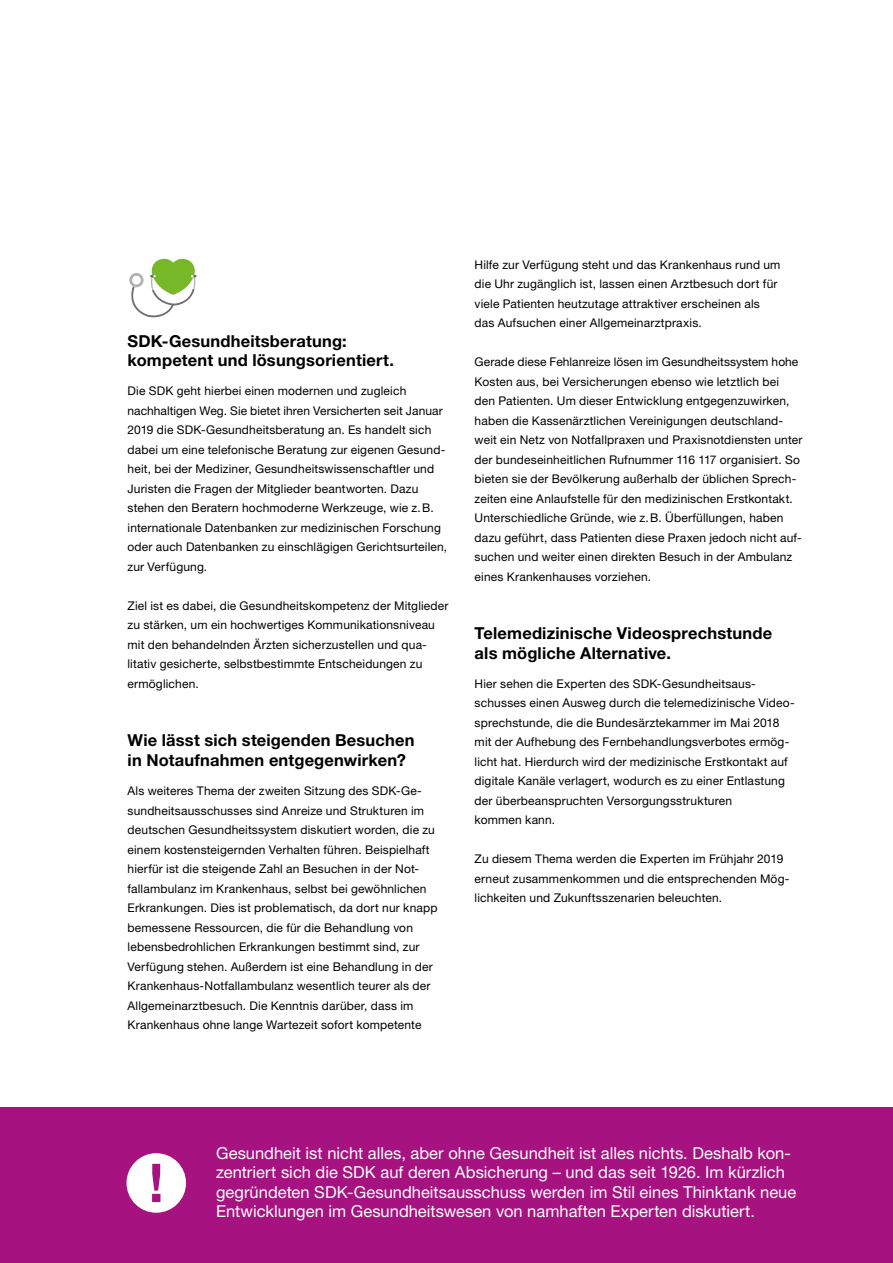
<style>
.page{position:relative;width:893px;height:1263px;background:#fff}
.page>*{position:absolute;margin:0;border:0;box-sizing:border-box;transform-origin:0 0}
.t1{font:16.5px/19.5px "Helvetica Neue LT Std";color:#fff}
.t2{font:700 16.5px/19.5px "Helvetica Neue LT Std";letter-spacing:.01em;color:#000}
.t3{font:12px/19.5px "Helvetica Neue LT Std";letter-spacing:.015em;color:#000}
</style>
<div class="page">
<div style="left:0;top:1107px;width:893px;height:156px;background:#a61380"></div>
<svg style="left:126px;top:1153px;width:60px;height:60px"></svg>
<svg style="left:129px;top:273px;width:15px;height:14px"></svg>
<svg style="left:131px;top:258px;width:65px;height:59px"></svg>
<h1 class="t2" style="left:128px;top:331px;width:268px">SDK-Gesundheitsberatung: kompetent und lösungsorientiert.</h1>
<p class="t3" style="left:128px;top:381px;width:321px">Die SDK geht hierbei einen modernen und zugleich nachhaltigen Weg. Sie bietet ihren Versicherten seit Januar 2019 die SDK-Gesundheitsberatung an. Es handelt sich dabei um eine telefonische Beratung zur eigenen Gesund&shy;heit, bei der Mediziner, Gesundheitswissenschaftler und Juristen die Fragen der Mitglieder beantworten. Dazu stehen den Beratern hochmoderne Werkzeuge, wie z.B. internationale Datenbanken zur medizinischen Forschung oder auch Datenbanken zu einschlägigen Gerichtsurteilen, zur Verfügung.</p>
<p class="t3" style="left:128px;top:596px;width:322px">Ziel ist es dabei, die Gesundheitskompetenz der Mitglieder zu stärken, um ein hochwertiges Kommunikationsniveau mit den behandelnden Ärzten sicherzustellen und qua&shy;litativ gesicherte, selbstbestimmte Entscheidungen zu ermöglichen.</p>
<h1 class="t2" style="left:128px;top:730px;width:289px">Wie lässt sich steigenden Besuchen in Notaufnahmen entgegenwirken?</h1>
<p class="t3" style="left:128px;top:781px;width:312px">Als weiteres Thema der zweiten Sitzung des SDK-Ge&shy;sundheitsausschusses sind Anreize und Strukturen im deutschen Gesundheitssystem diskutiert worden, die zu einem kostensteigernden Verhalten führen. Beispielhaft hierfür ist die steigende Zahl an Besuchen in der Not&shy;fallambulanz im Krankenhaus, selbst bei gewöhnlichen Erkrankungen. Dies ist problematisch, da dort nur knapp bemessene Ressourcen, die für die Behandlung von lebensbedrohlichen Erkrankungen bestimmt sind, zur Verfügung stehen. Außerdem ist eine Behandlung in der Krankenhaus-Notfallambulanz wesentlich teurer als der Allgemeinarztbesuch. Die Kenntnis darüber, dass im Krankenhaus ohne lange Wartezeit sofort kompetente</p>
<p class="t3" style="left:475px;top:254px;width:307px">Hilfe zur Verfügung steht und das Krankenhaus rund um die Uhr zugänglich ist, lassen einen Arztbesuch dort für viele Patienten heutzutage attraktiver erscheinen als das Aufsuchen einer Allgemeinarztpraxis.</p>
<p class="t3" style="left:475px;top:352px;width:329px">Gerade diese Fehlanreize lösen im Gesundheitssystem hohe Kosten aus, bei Versicherungen ebenso wie letztlich bei den Patienten. Um dieser Entwicklung entgegenzuwirken, haben die Kassenärztlichen Vereinigungen deutschland‑ weit ein Netz von Notfallpraxen und Praxisnotdiensten unter der bundeseinheitlichen Rufnummer 116 117 organisiert. So bieten sie der Bevölkerung außerhalb der üblichen Sprech&shy;zeiten eine Anlaufstelle für den medizinischen Erstkontakt.<br>Unterschiedliche Gründe, wie z.B. Überfüllungen, haben dazu geführt, dass Patienten diese Praxen jedoch nicht auf&shy;suchen und weiter einen direkten Besuch in der Ambulanz eines Krankenhauses vorziehen.</p>
<h1 class="t2" style="left:475px;top:623px;width:299px">Telemedizinische Videosprechstunde als mögliche Alternative.</h1>
<p class="t3" style="left:475px;top:674px;width:322px">Hier sehen die Experten des SDK-Gesundheitsaus‑ schusses einen Ausweg durch die telemedizinische Video&shy;sprechstunde, die die Bundesärztekammer im Mai 2018 mit der Aufhebung des Fernbehandlungsverbotes ermög&shy;licht hat. Hierdurch wird der medizinische Erstkontakt auf digitale Kanäle verlagert, wodurch es zu einer Entlastung der überbeanspruchten Versorgungsstrukturen<br>kommen kann.</p>
<p class="t3" style="left:475px;top:849px;width:316px">Zu diesem Thema werden die Experten im Frühjahr 2019 erneut zusammenkommen und die entsprechenden Mög&shy;lichkeiten und Zukunftsszenarien beleuchten.</p>
<p class="t1" style="left:216px;top:1143px;width:582px">Gesundheit ist nicht alles, aber ohne Gesundheit ist alles nichts. Deshalb kon&shy;zentriert sich die SDK auf deren Absicherung – und das seit 1926. Im kürzlich gegründeten SDK-Gesundheitsausschuss werden im Stil eines Thinktank neue Entwicklungen im Gesundheitswesen von namhaften Experten diskutiert.</p>
</div>
